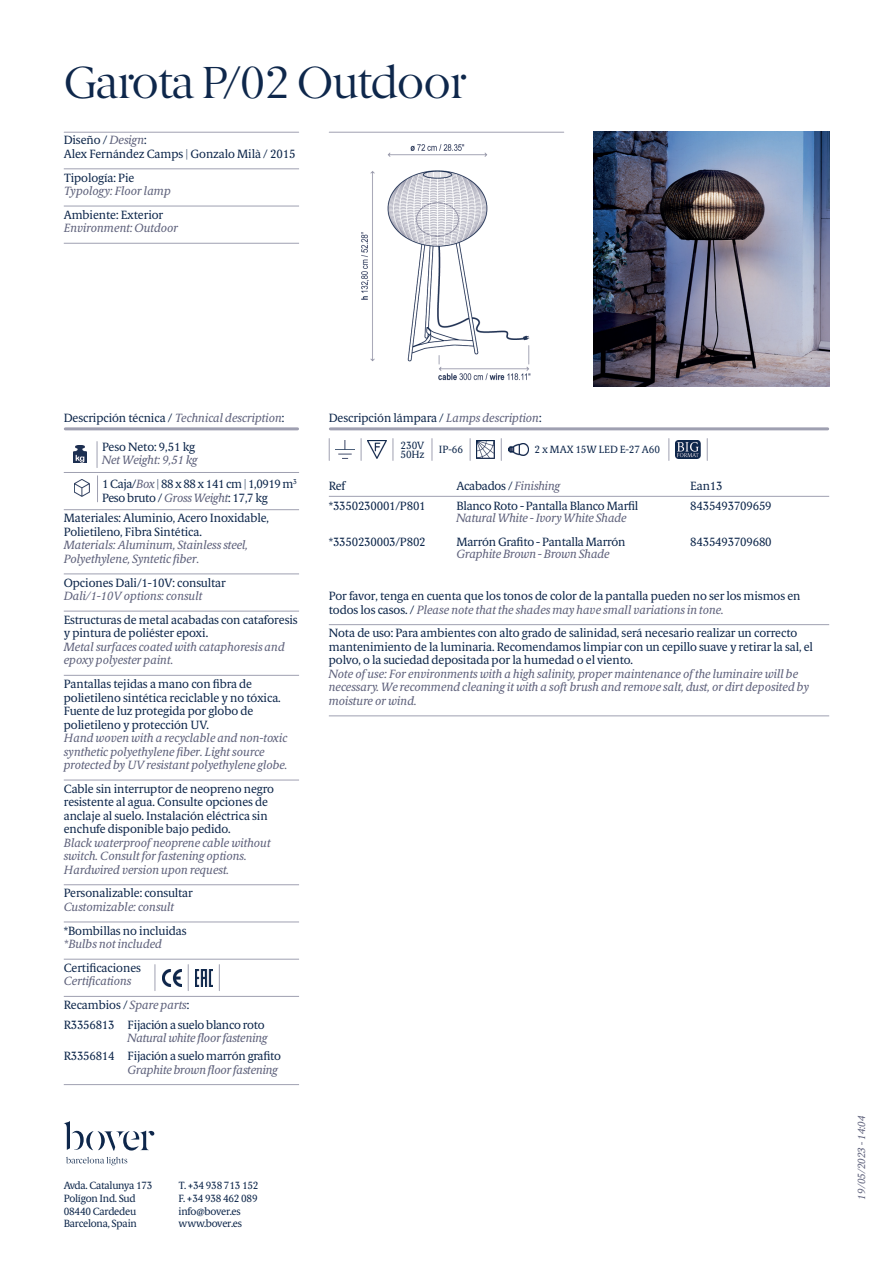
<style>
.page{position:relative;width:893px;height:1263px;background:#fff}
.page>*{position:absolute;margin:0;border:0;box-sizing:border-box;transform-origin:0 0}
.t1{font:45px "Berlingske Serif";letter-spacing:-.03em;color:#0e274b}
.t2{font:12px/13.5px "Berlingske Serif Tx";letter-spacing:-.01em;color:#0e274b}
.t3{font:italic 12px/13.5px "Berlingske Serif Tx";letter-spacing:-.01em;color:#5f627c}
.t4{font:12px/23.7px "Berlingske Serif Tx";letter-spacing:-.035em;color:#0e274b}
.t5{font:10.5px/12.8px "Berlingske Serif Tx";letter-spacing:-.025em;color:#0e274b}
.t6{font:italic 10.5px "Berlingske Serif Tx";letter-spacing:-.01em;color:#5f627c}
.s1{font-style:italic;color:#5f627c}
.s2{font-style:normal;color:#0e274b}
</style>
<div class="page">
<hr style="left:64px;top:168px;width:235px;height:1px;background:#9fa0b1">
<hr style="left:64px;top:206px;width:235px;height:1px;background:#9fa0b1">
<hr style="left:64px;top:243px;width:235px;height:1px;background:#9fa0b1">
<hr style="left:64px;top:132px;width:235px;height:1px;background:#9fa0b1">
<hr style="left:329px;top:132px;width:235px;height:1px;background:#9fa0b1">
<img style="left:361px;top:144px;width:170px;height:237px">
<hr style="left:64px;top:472px;width:235px;height:1px;background:#9fa0b1">
<hr style="left:64px;top:509px;width:235px;height:1px;background:#9fa0b1">
<hr style="left:64px;top:573px;width:235px;height:1px;background:#9fa0b1">
<hr style="left:64px;top:611px;width:235px;height:1px;background:#9fa0b1">
<hr style="left:64px;top:675px;width:235px;height:1px;background:#9fa0b1">
<hr style="left:64px;top:780px;width:235px;height:1px;background:#9fa0b1">
<hr style="left:64px;top:884px;width:235px;height:1px;background:#9fa0b1">
<hr style="left:64px;top:921px;width:235px;height:1px;background:#9fa0b1">
<hr style="left:64px;top:959px;width:235px;height:1px;background:#9fa0b1">
<hr style="left:64px;top:996px;width:235px;height:1px;background:#9fa0b1">
<hr style="left:64px;top:1084px;width:235px;height:1px;background:#9fa0b1">
<img style="left:74px;top:446px;width:13px;height:17px">
<svg style="left:97px;top:442px;width:1px;height:26px"></svg>
<img style="left:74px;top:480px;width:15px;height:17px">
<svg style="left:97px;top:476px;width:1px;height:26px"></svg>
<svg style="left:155px;top:964px;width:1px;height:27px"></svg>
<img style="left:162px;top:970px;width:19px;height:17px">
<svg style="left:188px;top:964px;width:1px;height:27px"></svg>
<img style="left:195px;top:970px;width:17px;height:17px">
<svg style="left:219px;top:964px;width:1px;height:27px"></svg>
<hr style="left:65px;top:427px;width:233px;height:3px;background:#9fa0b1">
<hr style="left:330px;top:427px;width:498px;height:3px;background:#9fa0b1">
<svg style="left:470px;top:439px;width:1px;height:21px"></svg>
<svg style="left:432px;top:439px;width:1px;height:21px"></svg>
<svg style="left:393px;top:439px;width:1px;height:21px"></svg>
<svg style="left:329px;top:439px;width:1px;height:21px"></svg>
<svg style="left:361px;top:439px;width:1px;height:21px"></svg>
<img style="left:368px;top:441px;width:18px;height:17px">
<img style="left:336px;top:440px;width:18px;height:19px">
<svg style="left:668px;top:439px;width:1px;height:21px"></svg>
<img style="left:508px;top:444px;width:20px;height:11px">
<img style="left:477px;top:441px;width:17px;height:17px">
<svg style="left:501px;top:439px;width:1px;height:21px"></svg>
<img style="left:676px;top:440px;width:24px;height:18px">
<svg style="left:707px;top:439px;width:1px;height:21px"></svg>
<hr style="left:329px;top:624px;width:500px;height:1px;background:#9fa0b1">
<hr style="left:329px;top:715px;width:500px;height:1px;background:#9fa0b1">
<img style="left:594px;top:132px;width:235px;height:255px">
<svg style="left:66px;top:1157px;width:61px;height:8px"></svg>
<svg style="left:64px;top:1121px;width:90px;height:29px"></svg>
<hr style="left:329px;top:496px;width:500px;height:1px;background:#9fa0b1">
<h1 class="t1" style="left:64px;top:53px;width:404px">Garota P/02 Outdoor</h1>
<p class="t2" style="left:64px;top:133px;width:233px">Diseño / <span class="s1">Design</span>:<br>Alex Fernández Camps | Gonzalo Milà / 2015</p>
<p class="t2" style="left:64px;top:171px;width:72px">Tipología: Pie</p>
<p class="t3" style="left:64px;top:184px;width:109px">Typology: Floor lamp</p>
<p class="t2" style="left:64px;top:208px;width:101px">Ambiente: Exterior</p>
<p class="t3" style="left:64px;top:221px;width:116px">Environment: Outdoor</p>
<p class="t2" style="left:64px;top:411px;width:222px">Descripción técnica / <span class="s1">Technical description</span>:</p>
<p class="t2" style="left:329px;top:411px;width:214px">Descripción lámpara / <span class="s1">Lamps description</span>:</p>
<p class="t5" style="left:400px;top:441px;width:26px;line-height:9px">230V<br>50Hz</p>
<p class="t5" style="left:439px;top:443px;width:26px">IP-66</p>
<p class="t5" style="left:535px;top:443px;width:127px">2 x MAX 15W LED E-27 A60</p>
<p class="t2" style="left:102px;top:440px;width:94px">Peso Neto: 9,51 kg</p>
<p class="t4" style="left:102px;top:448px;width:196px"><span class="s1">Net Weight: 9,51 kg<br></span>1 Caja/<span class="s1">Box</span> | 88 x 88 x 141 cm | 1,0919 m<sup>3</sup></p>
<p class="t2" style="left:64px;top:487px;width:207px;line-height:20.7px;text-align:right">Peso bruto / <span class="s1">Gross Weight</span>: 17,7 kg<br>Materiales: Aluminio, Acero Inoxidable,</p>
<p class="t2" style="left:64px;top:525px;width:140px">Polietileno, Fibra Sintética.</p>
<p class="t3" style="left:64px;top:538px;width:186px">Materials: Aluminum, Stainless steel,<br>Polyethylene, Syntetic fiber.</p>
<p class="t2" style="left:64px;top:576px;width:164px">Opciones Dali/1-10V: consultar</p>
<p class="t3" style="left:64px;top:589px;width:140px">Dali/1-10V options: consult</p>
<p class="t2" style="left:64px;top:613px;width:235px">Estructuras de metal acabadas con cataforesis y pintura de poliéster epoxi.</p>
<p class="t3" style="left:64px;top:640px;width:223px">Metal surfaces coated with cataphoresis and epoxy polyester paint.</p>
<p class="t2" style="left:64px;top:677px;width:219px">Pantallas tejidas a mano con fibra de polietileno sintética reciclable y no tóxica.<br>Fuente de luz protegida por globo de polietileno y protección UV.</p>
<p class="t3" style="left:64px;top:731px;width:225px">Hand woven with a recyclable and non-toxic synthetic polyethylene fiber. Light source protected by UV resistant polyethylene globe.</p>
<p class="t2" style="left:64px;top:782px;width:212px">Cable sin interruptor de neopreno negro resistente al agua. Consulte opciones de anclaje al suelo. Instalación eléctrica sin enchufe disponible bajo pedido.</p>
<p class="t3" style="left:64px;top:836px;width:208px">Black waterproof neoprene cable without switch. Consult for fastening options.<br>Hardwired version upon request.</p>
<p class="t2" style="left:64px;top:886px;width:131px">Personalizable: consultar</p>
<p class="t3" style="left:64px;top:900px;width:112px">Customizable: consult</p>
<p class="t2" style="left:64px;top:924px;width:124px">*Bombillas no incluidas</p>
<p class="t3" style="left:64px;top:937px;width:100px">*Bulbs not included</p>
<p class="t2" style="left:64px;top:961px;width:79px">Certificaciones</p>
<p class="t3" style="left:64px;top:969px;width:127px;line-height:23.7px">Certifications<br><span class="s2">Recambios /</span> Spare parts<span class="s2">:</span></p>
<p class="t2" style="left:64px;top:1018px;width:202px">R3356813 Fijación a suelo blanco roto</p>
<p class="t3" style="left:128px;top:1031px;width:141px">Natural white floor fastening</p>
<p class="t2" style="left:64px;top:1049px;width:219px">R3356814 Fijación a suelo marrón grafito</p>
<p class="t3" style="left:128px;top:1063px;width:152px">Graphite brown floor fastening</p>
<p class="t2" style="left:329px;top:479px;width:18px">Ref</p>
<p class="t2" style="left:456px;top:479px;width:105px">Acabados / <span class="s1">Finishing</span></p>
<p class="t2" style="left:690px;top:479px;width:34px">Ean13</p>
<p class="t2" style="left:329px;top:499px;width:98px">*3350230001/P801</p>
<p class="t2" style="left:456px;top:499px;width:183px">Blanco Roto - Pantalla Blanco Marfil</p>
<p class="t2" style="left:690px;top:499px;width:83px">8435493709659</p>
<p class="t3" style="left:456px;top:511px;width:172px">Natural White - Ivory White Shade</p>
<p class="t2" style="left:329px;top:535px;width:98px">*3350230003/P802</p>
<p class="t2" style="left:456px;top:535px;width:171px">Marrón Grafito - Pantalla Marrón</p>
<p class="t2" style="left:690px;top:535px;width:83px">8435493709680</p>
<p class="t3" style="left:456px;top:547px;width:155px">Graphite Brown - Brown Shade</p>
<p class="t2" style="left:329px;top:589px;width:473px">Por favor, tenga en cuenta que los tonos de color de la pantalla pueden no ser los mismos en todos los casos. / <span class="s1">Please note that the shades may have small variations in tone.</span></p>
<p class="t2" style="left:329px;top:626px;width:486px">Nota de uso: Para ambientes con alto grado de salinidad, será necesario realizar un correcto mantenimiento de la luminaria. Recomendamos limpiar con un cepillo suave y retirar la sal, el polvo, o la suciedad depositada por la humedad o el viento.</p>
<p class="t3" style="left:329px;top:667px;width:482px">Note of use: For environments with a high salinity, proper maintenance of the luminaire will be necessary. We recommend cleaning it with a soft brush and remove salt, dust, or dirt deposited by moisture or wind.</p>
<p class="t5" style="left:64px;top:1179px;width:90px">Avda. Catalunya 173<br>Polígon Ind. Sud<br>08440 Cardedeu<br>Barcelona, Spain</p>
<p class="t5" style="left:179px;top:1179px;width:81px">T. +34 938 713 152<br>F. +34 938 462 089 info@bover.es www.bover.es</p>
<p class="t6" style="left:854px;top:1199px;width:86px;rotate:-90deg">19/05/2023 - 14:04</p>
</div>
